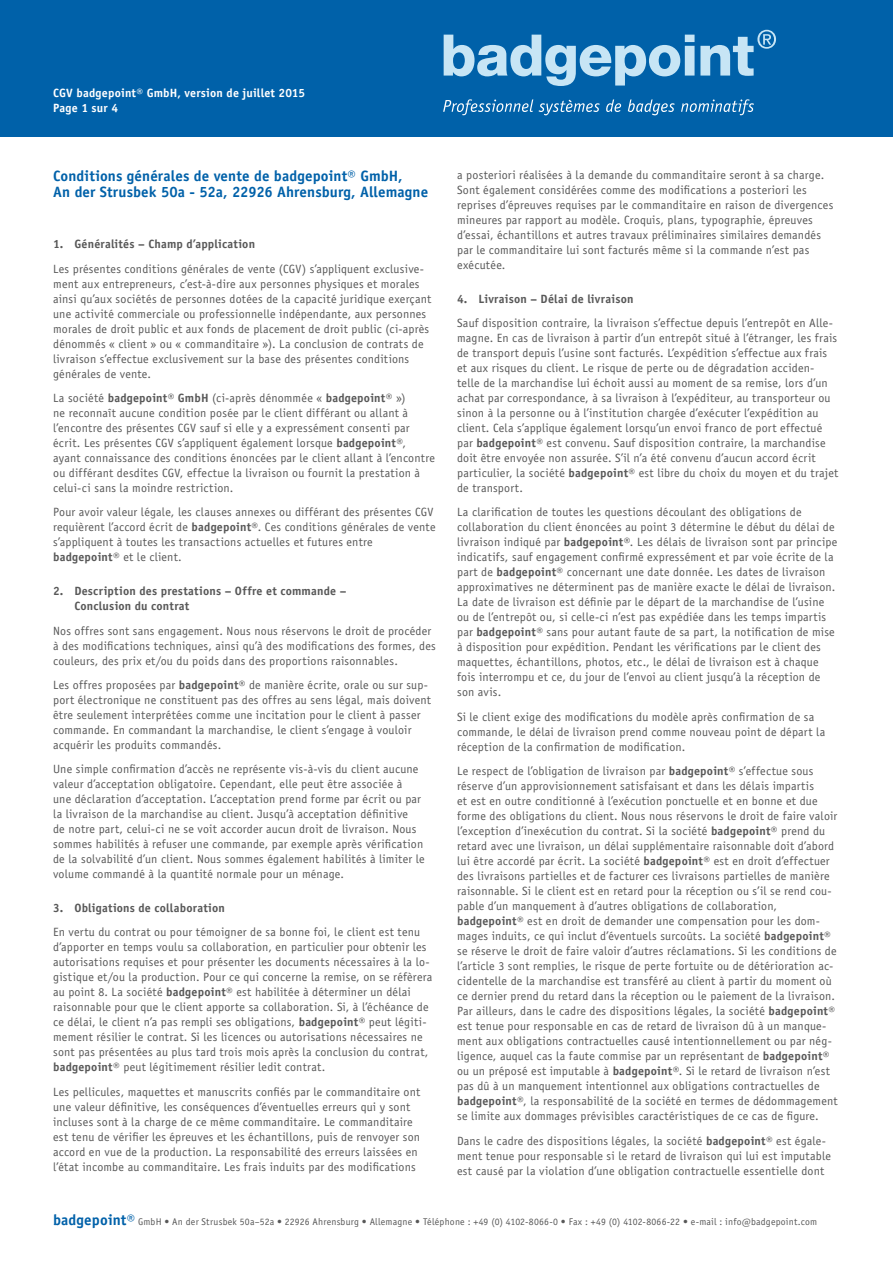
<style>
.page{position:relative;width:893px;height:1263px;background:#fff}
.page>*{position:absolute;margin:0;border:0;box-sizing:border-box;transform-origin:0 0}
.t1{font:700 15px/16.5px "Officina Sans Std";letter-spacing:.005em;color:#0061a9}
.t2{font:12px/15px "Officina Sans Std";letter-spacing:.015em;color:#585858}
.t3{font:700 12px/15px "Officina Sans Std";letter-spacing:.015em;color:#585858}
.t4{font:700 12px/15px "Officina Sans Std";letter-spacing:.015em;color:#fff}
.t5{font:9.75px "Officina Sans Std";letter-spacing:.02em;color:#585858}
.s1{font-weight:700}
.s2{font-weight:700;font-size:15px;color:#0061a9}
</style>
<div class="page">
<div style="left:0;top:0;width:893px;height:136px;background:#0061a9"></div>
<svg style="left:444px;top:30px;width:332px;height:56px"></svg>
<svg style="left:443px;top:99px;width:90px;height:16px"></svg>
<svg style="left:539px;top:100px;width:61px;height:15px"></svg>
<svg style="left:606px;top:99px;width:15px;height:13px"></svg>
<svg style="left:628px;top:99px;width:47px;height:16px"></svg>
<svg style="left:681px;top:99px;width:73px;height:16px"></svg>
<p class="t4" style="left:53px;top:85px;width:254px">CGV badgepoint® GmbH, version de juillet 2015<br>Page 1 sur 4</p>
<p class="t1" style="left:53px;top:167px;width:377px">Conditions générales de vente de badgepoint® GmbH,<br>An der Strusbek 50a - 52a, 22926 Ahrensburg, Allemagne</p>
<p class="t3" style="left:53px;top:236px;width:203px">1. Généralités – Champ d’application</p>
<p class="t2" style="left:53px;top:261px;width:380px">Les présentes conditions générales de vente (CGV) s’appliquent exclusive&shy;ment aux entrepreneurs, c’est-à-dire aux personnes physiques et morales ainsi qu’aux sociétés de personnes dotées de la capacité juridique exerçant une activité commerciale ou professionnelle indépendante, aux personnes morales de droit public et aux fonds de placement de droit public (ci-après dénommés « client » ou « commanditaire »). La conclusion de contrats de livraison s’effectue exclusivement sur la base des présentes conditions générales de vente.</p>
<p class="t2" style="left:53px;top:390px;width:383px">La société <span class="s1">badgepoint® GmbH</span> (ci-après dénommée « <span class="s1">badgepoint®</span> »)<br>ne reconnaît aucune condition posée par le client différant ou allant à l’encontre des présentes CGV sauf si elle y a expressément consenti par écrit. Les présentes CGV s’appliquent également lorsque <span class="s1">badgepoint®</span>, ayant connaissance des conditions énoncées par le client allant à l’encontre ou différant desdites CGV, effectue la livraison ou fournit la prestation à celui-ci sans la moindre restriction.</p>
<p class="t2" style="left:53px;top:505px;width:384px">Pour avoir valeur légale, les clauses annexes ou différant des présentes CGV requièrent l’accord écrit de <span class="s1">badgepoint®</span>. Ces conditions générales de vente s’appliquent à toutes les transactions actuelles et futures entre <span class="s1">badgepoint®</span> et le client.</p>
<p class="t3" style="left:74px;top:583px;width:273px;text-indent:-21px">2. Description des prestations – Offre et commande –<br>Conclusion du contrat</p>
<p class="t2" style="left:53px;top:623px;width:384px">Nos offres sont sans engagement. Nous nous réservons le droit de procéder à des modifications techniques, ainsi qu’à des modifications des formes, des couleurs, des prix et/ou du poids dans des proportions raisonnables.</p>
<p class="t2" style="left:53px;top:677px;width:380px">Les offres proposées par <span class="s1">badgepoint®</span> de manière écrite, orale ou sur sup&shy;port électronique ne constituent pas des offres au sens légal, mais doivent être seulement interprétées comme une incitation pour le client à passer commande. En commandant la marchandise, le client s’engage à vouloir acquérir les produits commandés.</p>
<p class="t2" style="left:53px;top:762px;width:373px">Une simple confirmation d’accès ne représente vis-à-vis du client aucune valeur d’acceptation obligatoire. Cependant, elle peut être associée à<br>une déclaration d’acceptation. L’acceptation prend forme par écrit ou par la livraison de la marchandise au client. Jusqu’à acceptation définitive<br>de notre part, celui-ci ne se voit accorder aucun droit de livraison. Nous sommes habilités à refuser une commande, par exemple après vérification de la solvabilité d’un client. Nous sommes également habilités à limiter le volume commandé à la quantité normale pour un ménage.</p>
<p class="t3" style="left:53px;top:900px;width:173px">3. Obligations de collaboration</p>
<p class="t2" style="left:53px;top:925px;width:381px">En vertu du contrat ou pour témoigner de sa bonne foi, le client est tenu d’apporter en temps voulu sa collaboration, en particulier pour obtenir les autorisations requises et pour présenter les documents nécessaires à la lo&shy;gistique et/ou la production. Pour ce qui concerne la remise, on se réfèrera au point 8. La société <span class="s1">badgepoint®</span> est habilitée à déterminer un délai raisonnable pour que le client apporte sa collaboration. Si, à l’échéance de ce délai, le client n’a pas rempli ses obligations, <span class="s1">badgepoint®</span> peut légiti&shy;mement résilier le contrat. Si les licences ou autorisations nécessaires ne sont pas présentées au plus tard trois mois après la conclusion du contrat, <span class="s1">badgepoint®</span> peut légitimement résilier ledit contrat.</p>
<p class="t2" style="left:53px;top:1084px;width:369px">Les pellicules, maquettes et manuscrits confiés par le commanditaire ont une valeur définitive, les conséquences d’éventuelles erreurs qui y sont incluses sont à la charge de ce même commanditaire. Le commanditaire est tenu de vérifier les épreuves et les échantillons, puis de renvoyer son accord en vue de la production. La responsabilité des erreurs laissées en l’état incombe au commanditaire. Les frais induits par des modifications</p>
<p class="t2" style="left:457px;top:167px;width:378px">a posteriori réalisées à la demande du commanditaire seront à sa charge.<br>Sont également considérées comme des modifications a posteriori les reprises d’épreuves requises par le commanditaire en raison de divergences mineures par rapport au modèle. Croquis, plans, typographie, épreuves d’essai, échantillons et autres travaux préliminaires similaires demandés par le commanditaire lui sont facturés même si la commande n’est pas exécutée.</p>
<p class="t3" style="left:457px;top:291px;width:178px">4. Livraison – Délai de livraison</p>
<p class="t2" style="left:457px;top:315px;width:383px">Sauf disposition contraire, la livraison s’effectue depuis l’entrepôt en Alle&shy;magne. En cas de livraison à partir d’un entrepôt situé à l’étranger, les frais de transport depuis l’usine sont facturés. L’expédition s’effectue aux frais et aux risques du client. Le risque de perte ou de dégradation acciden&shy;telle de la marchandise lui échoit aussi au moment de sa remise, lors d’un achat par correspondance, à sa livraison à l’expéditeur, au transporteur ou sinon à la personne ou à l’institution chargée d’exécuter l’expédition au client. Cela s’applique également lorsqu’un envoi franco de port effectué par <span class="s1">badgepoint®</span> est convenu. Sauf disposition contraire, la marchandise doit être envoyée non assurée. S’il n’a été convenu d’aucun accord écrit particulier, la société <span class="s1">badgepoint®</span> est libre du choix du moyen et du trajet de transport.</p>
<p class="t2" style="left:457px;top:505px;width:382px">La clarification de toutes les questions découlant des obligations de collaboration du client énoncées au point 3 détermine le début du délai de livraison indiqué par <span class="s1">badgepoint®</span>. Les délais de livraison sont par principe indicatifs, sauf engagement confirmé expressément et par voie écrite de la part de <span class="s1">badgepoint®</span> concernant une date donnée. Les dates de livraison approximatives ne déterminent pas de manière exacte le délai de livraison.<br>La date de livraison est définie par le départ de la marchandise de l’usine ou de l’entrepôt ou, si celle-ci n’est pas expédiée dans les temps impartis par <span class="s1">badgepoint®</span> sans pour autant faute de sa part, la notification de mise à disposition pour expédition. Pendant les vérifications par le client des maquettes, échantillons, photos, etc., le délai de livraison est à chaque fois interrompu et ce, du jour de l’envoi au client jusqu’à la réception de son avis.</p>
<p class="t2" style="left:457px;top:709px;width:370px">Si le client exige des modifications du modèle après confirmation de sa commande, le délai de livraison prend comme nouveau point de départ la réception de la confirmation de modification.</p>
<p class="t2" style="left:457px;top:763px;width:382px">Le respect de l’obligation de livraison par <span class="s1">badgepoint®</span> s’effectue sous réserve d’un approvisionnement satisfaisant et dans les délais impartis<br>et est en outre conditionné à l’exécution ponctuelle et en bonne et due forme des obligations du client. Nous nous réservons le droit de faire valoir l’exception d’inexécution du contrat. Si la société <span class="s1">badgepoint®</span> prend du retard avec une livraison, un délai supplémentaire raisonnable doit d’abord lui être accordé par écrit. La société <span class="s1">badgepoint®</span> est en droit d’effectuer des livraisons partielles et de facturer ces livraisons partielles de manière raisonnable. Si le client est en retard pour la réception ou s’il se rend cou&shy;pable d’un manquement à d’autres obligations de collaboration, <span class="s1">badgepoint®</span> est en droit de demander une compensation pour les dom&shy;mages induits, ce qui inclut d’éventuels surcoûts. La société <span class="s1">badgepoint® </span>se réserve le droit de faire valoir d’autres réclamations. Si les conditions de l’article 3 sont remplies, le risque de perte fortuite ou de détérioration ac&shy;cidentelle de la marchandise est transféré au client à partir du moment où ce dernier prend du retard dans la réception ou le paiement de la livraison.<br>Par ailleurs, dans le cadre des dispositions légales, la société <span class="s1">badgepoint® </span>est tenue pour responsable en cas de retard de livraison dû à un manque&shy;ment aux obligations contractuelles causé intentionnellement ou par nég&shy;ligence, auquel cas la faute commise par un représentant de <span class="s1">badgepoint® </span>ou un préposé est imputable à <span class="s1">badgepoint®</span>. Si le retard de livraison n’est pas dû à un manquement intentionnel aux obligations contractuelles de <span class="s1">badgepoint®</span>, la responsabilité de la société en termes de dédommagement se limite aux dommages prévisibles caractéristiques de ce cas de figure.</p>
<p class="t2" style="left:457px;top:1133px;width:375px">Dans le cadre des dispositions légales, la société <span class="s1">badgepoint®</span> est égale&shy;ment tenue pour responsable si le retard de livraison qui lui est imputable est causé par la violation d’une obligation contractuelle essentielle dont</p>
<p class="t5" style="left:53px;top:1216px;width:766px"><span class="s2">badgepoint®</span> GmbH • An der Strusbek 50a–52a • 22926 Ahrensburg • Allemagne • Téléphone : +49 (0) 4102-8066-0 • Fax : +49 (0) 4102-8066-22 • e-mail : info@badgepoint.com</p>
</div>
